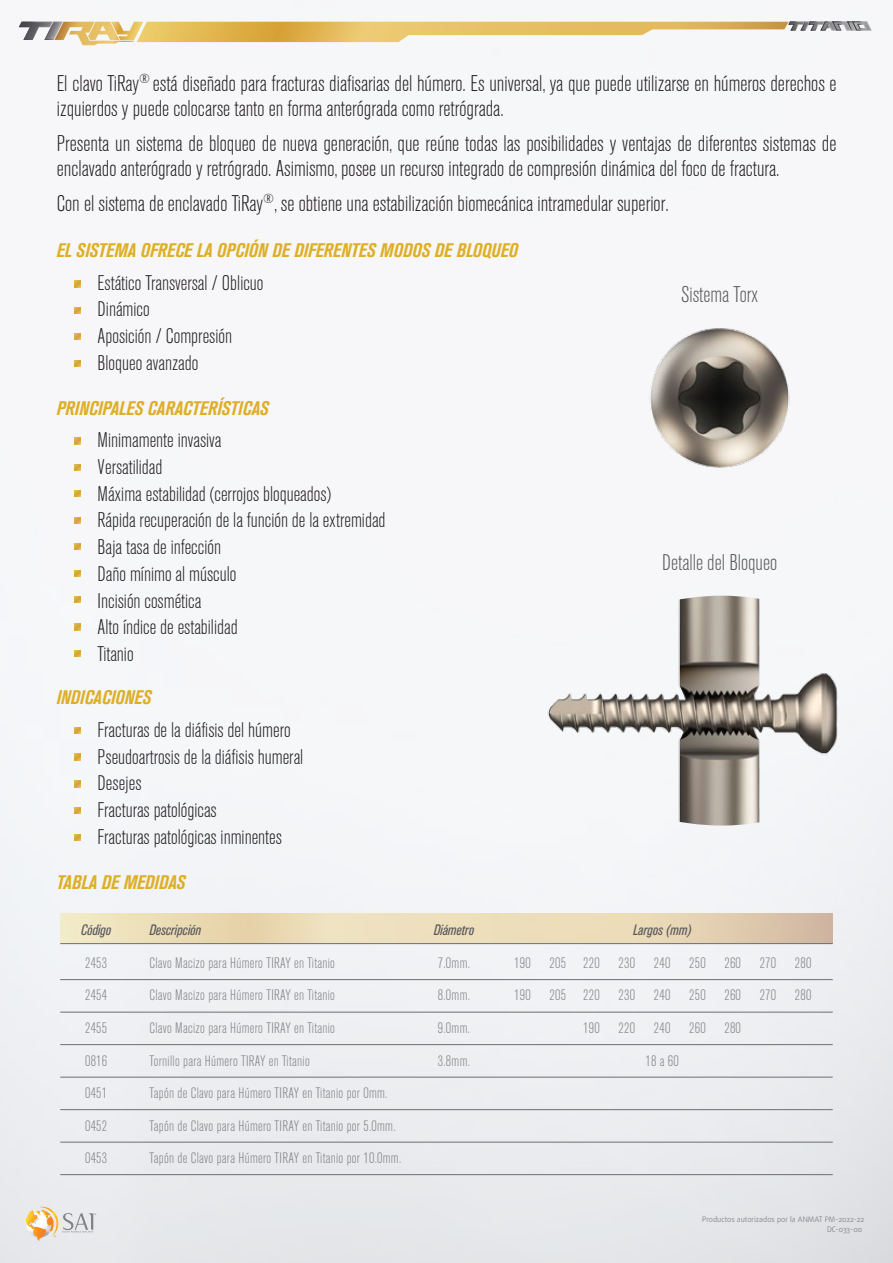
<style>
.page{position:relative;width:893px;height:1263px;background:#fff}
.page>*{position:absolute;margin:0;border:0;box-sizing:border-box;transform-origin:0 0}
.t1{font:300 condensed 22.5px/25.5px "Akzidenz Grotesk BQ";color:#231f20}
.t2{font:300 condensed 22.5px "Akzidenz Grotesk BQ";color:#58595b}
.t3{font:300 condensed 21px/26.7px "Akzidenz Grotesk BQ";color:#231f20}
.t4{font:italic 700 condensed 19.5px "Akzidenz Grotesk BQ";color:#deaf26}
.t5{font:300 condensed 15px "Akzidenz Grotesk BQ";letter-spacing:.02em;color:#808285}
.t6{font:italic condensed 15px "Akzidenz Grotesk BQ";color:#58595b}
.t7{font:300 7.5px/10.5px "Daxline Pro";color:#6d6e71;text-align:right}
</style>
<div class="page">
<img style="left:0;top:27px;width:893px;height:1236px">
<svg style="left:25px;top:1207px;width:71px;height:34px;background:#e3d7c5"></svg>
<svg style="left:74px;top:281px;width:7px;height:6px"></svg>
<svg style="left:74px;top:307px;width:7px;height:6px"></svg>
<svg style="left:74px;top:360px;width:7px;height:6px"></svg>
<svg style="left:74px;top:334px;width:7px;height:6px"></svg>
<svg style="left:74px;top:438px;width:7px;height:6px"></svg>
<svg style="left:74px;top:464px;width:7px;height:6px"></svg>
<svg style="left:74px;top:517px;width:7px;height:6px"></svg>
<svg style="left:74px;top:491px;width:7px;height:6px"></svg>
<svg style="left:74px;top:544px;width:7px;height:6px"></svg>
<svg style="left:74px;top:727px;width:7px;height:6px"></svg>
<svg style="left:74px;top:754px;width:7px;height:6px"></svg>
<svg style="left:74px;top:808px;width:7px;height:6px"></svg>
<svg style="left:74px;top:781px;width:7px;height:6px"></svg>
<svg style="left:74px;top:834px;width:7px;height:7px"></svg>
<svg style="left:74px;top:596px;width:7px;height:7px"></svg>
<svg style="left:74px;top:624px;width:7px;height:6px"></svg>
<svg style="left:74px;top:651px;width:7px;height:6px"></svg>
<svg style="left:74px;top:570px;width:7px;height:6px"></svg>
<hr style="left:60px;top:979px;width:773px;height:1px;background:#6d6e71">
<hr style="left:60px;top:1012px;width:773px;height:1px;background:#6d6e71">
<hr style="left:60px;top:1044px;width:773px;height:1px;background:#6d6e71">
<hr style="left:60px;top:1077px;width:773px;height:1px;background:#6d6e71">
<hr style="left:60px;top:1109px;width:773px;height:1px;background:#6d6e71">
<hr style="left:60px;top:1142px;width:773px;height:1px;background:#6d6e71">
<hr style="left:60px;top:1174px;width:773px;height:1px;background:#6d6e71">
<svg style="left:60px;top:914px;width:773px;height:29px;background:#e9d8b6"></svg>
<hr style="left:60px;top:943px;width:773px;height:1px;background:#6d6e71">
<img style="left:638px;top:326px;width:163px;height:143px">
<img style="left:541px;top:596px;width:342px;height:229px">
<svg style="left:19px;top:21px;width:852px;height:24px"></svg>
<p class="t1" style="left:57px;top:71px;width:781px">El clavo TiRay<sup>®</sup> está diseñado para fracturas diafisarias del húmero. Es universal, ya que puede utilizarse en húmeros derechos e izquierdos y puede colocarse tanto en forma anterógrada como retrógrada.</p>
<p class="t1" style="left:57px;top:131px;width:781px">Presenta un sistema de bloqueo de nueva generación, que reúne todas las posibilidades y ventajas de diferentes sistemas de enclavado anterógrado y retrógrado. Asimismo, posee un recurso integrado de compresión dinámica del foco de fractura.</p>
<p class="t1" style="left:57px;top:191px;width:613px">Con el sistema de enclavado TiRay<sup>®</sup>, se obtiene una estabilización biomecánica intramedular superior.</p>
<p class="t4" style="left:57px;top:239px;width:463px">EL SISTEMA OFRECE LA OPCIÓN DE DIFERENTES MODOS DE BLOQUEO</p>
<p class="t3" style="left:98px;top:270px;width:167px">Estático Transversal / Oblicuo<br>Dinámico<br>Aposición / Compresión<br>Bloqueo avanzado</p>
<p class="t4" style="left:57px;top:397px;width:214px">PRINCIPALES CARACTERÍSTICAS</p>
<p class="t3" style="left:98px;top:427px;width:289px">Minimamente invasiva<br>Versatilidad<br>Máxima estabilidad (cerrojos bloqueados)<br>Rápida recuperación de la función de la extremidad<br>Baja tasa de infección<br>Daño mínimo al músculo<br>Incisión cosmética<br>Alto índice de estabilidad<br>Titanio</p>
<p class="t4" style="left:57px;top:686px;width:96px">INDICACIONES</p>
<p class="t3" style="left:98px;top:717px;width:207px">Fracturas de la diáfisis del húmero<br>Pseudoartrosis de la diáfisis humeral<br>Desejes<br>Fracturas patológicas<br>Fracturas patológicas inminentes</p>
<p class="t4" style="left:57px;top:871px;width:130px">TABLA DE MEDIDAS</p>
<p class="t2" style="left:681px;top:283px;width:79px">Sistema Torx</p>
<p class="t2" style="left:662px;top:551px;width:116px">Detalle del Bloqueo</p>
<p class="t6" style="left:81px;top:921px;width:31px">Código</p>
<p class="t6" style="left:149px;top:921px;width:53px">Descripción</p>
<p class="t6" style="left:434px;top:921px;width:42px">Diámetro</p>
<p class="t6" style="left:633px;top:921px;width:60px">Largos (mm)</p>
<p class="t5" style="left:85px;top:955px;width:24px">2453</p>
<p class="t5" style="left:149px;top:955px;width:187px">Clavo Macizo para Húmero TIRAY en Titanio</p>
<p class="t5" style="left:438px;top:955px;width:34px">7.0mm.</p>
<p class="t5" style="left:514px;top:955px;width:87px">190 205 220</p>
<p class="t5" style="left:618px;top:955px;width:18px">230</p>
<p class="t5" style="left:654px;top:955px;width:18px">240</p>
<p class="t5" style="left:689px;top:955px;width:18px">250</p>
<p class="t5" style="left:724px;top:955px;width:18px">260</p>
<p class="t5" style="left:760px;top:955px;width:18px">270</p>
<p class="t5" style="left:795px;top:955px;width:18px">280</p>
<p class="t5" style="left:514px;top:987px;width:122px">190 205 220 230</p>
<p class="t5" style="left:654px;top:987px;width:18px">240</p>
<p class="t5" style="left:689px;top:987px;width:18px">250</p>
<p class="t5" style="left:724px;top:987px;width:18px">260</p>
<p class="t5" style="left:760px;top:987px;width:18px">270</p>
<p class="t5" style="left:795px;top:987px;width:18px">280</p>
<p class="t5" style="left:583px;top:1020px;width:18px">190</p>
<p class="t5" style="left:618px;top:1020px;width:18px">220</p>
<p class="t5" style="left:654px;top:1020px;width:53px">240 260</p>
<p class="t5" style="left:724px;top:1020px;width:18px">280</p>
<p class="t5" style="left:85px;top:987px;width:24px">2454</p>
<p class="t5" style="left:149px;top:987px;width:187px">Clavo Macizo para Húmero TIRAY en Titanio</p>
<p class="t5" style="left:438px;top:987px;width:34px">8.0mm.</p>
<p class="t5" style="left:85px;top:1020px;width:24px">2455</p>
<p class="t5" style="left:149px;top:1020px;width:187px">Clavo Macizo para Húmero TIRAY en Titanio</p>
<p class="t5" style="left:438px;top:1020px;width:34px">9.0mm.</p>
<p class="t5" style="left:85px;top:1052px;width:24px">0816</p>
<p class="t5" style="left:149px;top:1052px;width:162px">Tornillo para Húmero TIRAY en Titanio</p>
<p class="t5" style="left:438px;top:1052px;width:34px">3.8mm.</p>
<p class="t5" style="left:645px;top:1052px;width:35px">18 a 60</p>
<p class="t5" style="left:85px;top:1085px;width:24px">0451</p>
<p class="t5" style="left:149px;top:1085px;width:240px">Tapón de Clavo para Húmero TIRAY en Titanio por 0mm.</p>
<p class="t5" style="left:85px;top:1117px;width:24px">0452</p>
<p class="t5" style="left:149px;top:1117px;width:248px">Tapón de Clavo para Húmero TIRAY en Titanio por 5.0mm.</p>
<p class="t5" style="left:85px;top:1150px;width:24px">0453</p>
<p class="t5" style="left:149px;top:1150px;width:253px">Tapón de Clavo para Húmero TIRAY en Titanio por 10.0mm.</p>
<p class="t7" style="left:702px;top:1214px;width:163px">Productos autorizados por la ANMAT PM-2022-22<br>DC-033-00</p>
</div>
